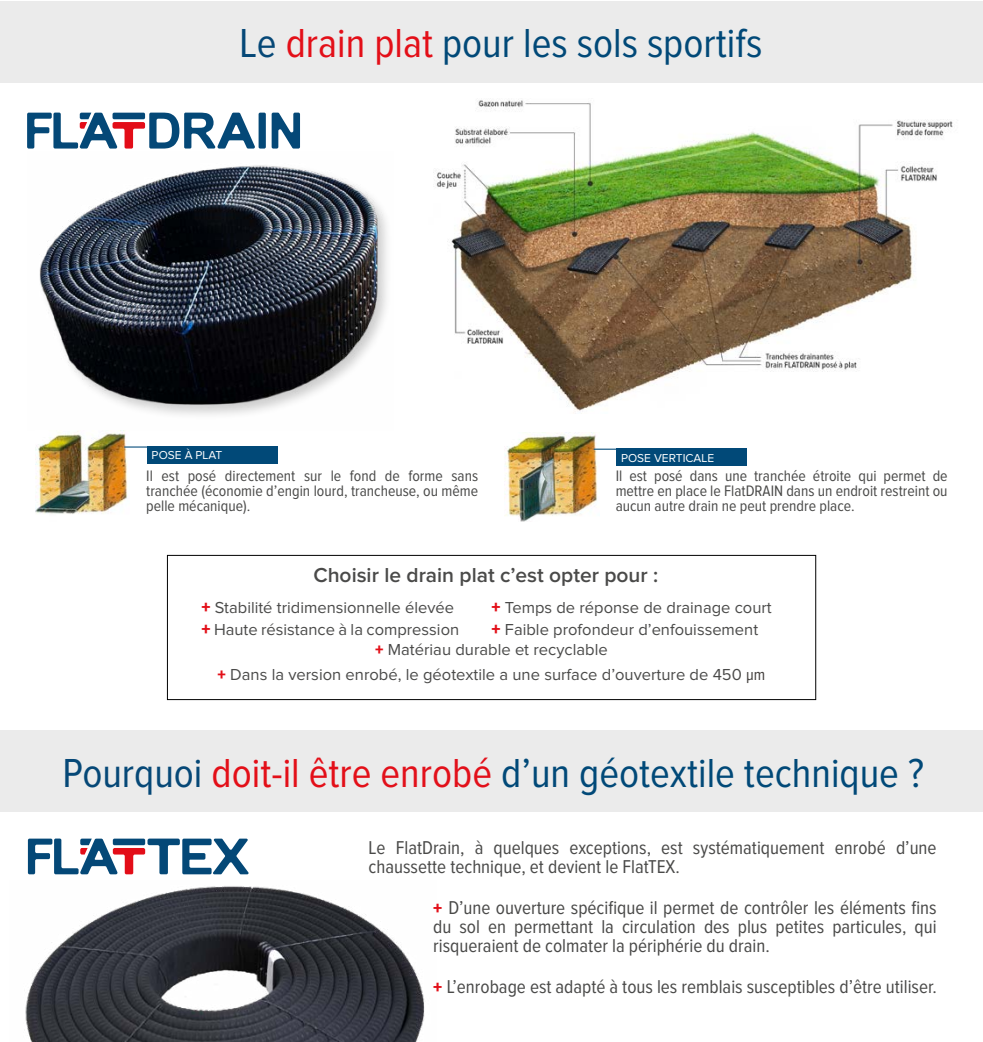
<style>
.page{position:relative;width:983px;height:1042px;background:#fff}
.page>*{position:absolute;margin:0;border:0;box-sizing:border-box;transform-origin:0 0}
.t1{font:42px "Proxima Nova Cond";color:#014978}
.t2{font:600 21px "Proxima Nova";color:#4a4a49}
.t3{font:19.25px/19.2px "Proxima Nova Cond";color:#4a4a49}
.t4{font:16.45px/21.3px "Proxima Nova";color:#4a4a49}
.t5{font:15.75px/15.2px "Proxima Nova Cond";color:#4a4a49;text-align:justify}
.t6{font:11.9px "Proxima Nova";color:#fff}
.s1{color:#064877}
.s2{color:#e30f18}
.s3{font-weight:900;font-size:17.85px;color:#e30f18}
.s4{font-weight:900;color:#e30f18}
.s5{font-family:"Proxima Nova Cond";color:#44403e}
.s6{color:#e2101a}
.s7{font-family:"Proxima Nova";font-weight:900;font-size:17.85px;color:#e30f18}
</style>
<div class="page">
<div style="left:1px;top:1px;width:981px;height:81px;background:#ebebeb"></div>
<div style="left:1px;top:730px;width:981px;height:81px;background:#ebebeb"></div>
<img style="left:433px;top:100px;width:520px;height:311px">
<svg style="left:271px;top:113px;width:29px;height:36px"></svg>
<div style="left:258px;top:113px;width:8px;height:36px;background:#044877;border-radius:2px"></div>
<svg style="left:27px;top:113px;width:228px;height:36px"></svg>
<svg style="left:28px;top:838px;width:221px;height:36px"></svg>
<img style="left:39px;top:165px;width:348px;height:250px">
<div style="left:616px;top:449px;width:130px;height:17px;background:#014978"></div>
<img style="left:504px;top:432px;width:95px;height:90px">
<hr style="left:593px;top:449px;width:108px;height:1px;background:#014978">
<div style="left:147px;top:446px;width:130px;height:18px;background:#014978"></div>
<img style="left:35px;top:430px;width:95px;height:84px">
<hr style="left:124px;top:446px;width:95px;height:1px;background:#014978">
<img style="left:25px;top:886px;width:400px;height:156px">
<div style="left:167px;top:555px;width:648px;height:145px;border:1px solid #000"></div>
<h1 class="t1" style="left:239px;top:24px;width:524px"><span class="s1">Le</span> <span class="s2">drain plat</span> pour les sols sportifs</h1>
<p class="t6" style="left:152px;top:450px;width:72px">POSE À PLAT</p>
<p class="t5" style="left:146px;top:469px;width:333px">Il est posé directement sur le fond de forme sans tranchée (économie d’engin lourd, trancheuse, ou même pelle mécanique).</p>
<p class="t6" style="left:621px;top:452px;width:94px">POSE VERTICALE</p>
<p class="t5" style="left:615px;top:469px;width:333px">Il est posé dans une tranchée étroite qui permet de mettre en place le FlatDRAIN dans un endroit restreint ou aucun autre drain ne peut prendre place.</p>
<p class="t2" style="left:313px;top:565px;width:346px">Choisir le drain plat c’est opter pour :</p>
<p class="t4" style="left:201px;top:598px;width:259px"><span class="s3">+</span> Stabilité tridimensionnelle élevée <span class="s3">+</span> Haute résistance à la compression</p>
<p class="t4" style="left:491px;top:598px;width:282px"><span class="s3">+</span> Temps de réponse de drainage court</p>
<p class="t4" style="left:491px;top:619px;width:268px"><span class="s3">+</span> Faible profondeur d’enfouissement</p>
<p class="t4" style="left:375px;top:640px;width:234px"><span class="s4">+</span> Matériau durable et recyclable</p>
<p class="t4" style="left:217px;top:664px;width:549px"><span class="s4">+</span> Dans la version enrobé, le géotextile a une surface d’ouverture de 450 <span class="s5">µm</span></p>
<h1 class="t1" style="left:62px;top:754px;width:863px"><span class="s1">Pourquoi</span> <span class="s2">doit-il être</span> <span class="s6">enrobé</span> d’un géotextile technique ?</h1>
<p class="t3" style="left:368px;top:838px;width:569px">Le FlatDrain, à quelques exceptions, est systématiquement enrobé d’une chaussette technique, et devient le FlatTEX.</p>
<p class="t3" style="left:433px;top:898px;width:505px;text-align:justify"><span class="s7">+</span> D’une ouverture spécifique il permet de contrôler les éléments fins du sol en permettant la circulation des plus petites particules, qui risqueraient de colmater la périphérie du drain.</p>
<p class="t3" style="left:433px;top:977px;width:505px"><span class="s7">+</span> L’enrobage est adapté à tous les remblais susceptibles d’être utiliser.</p>
</div>
